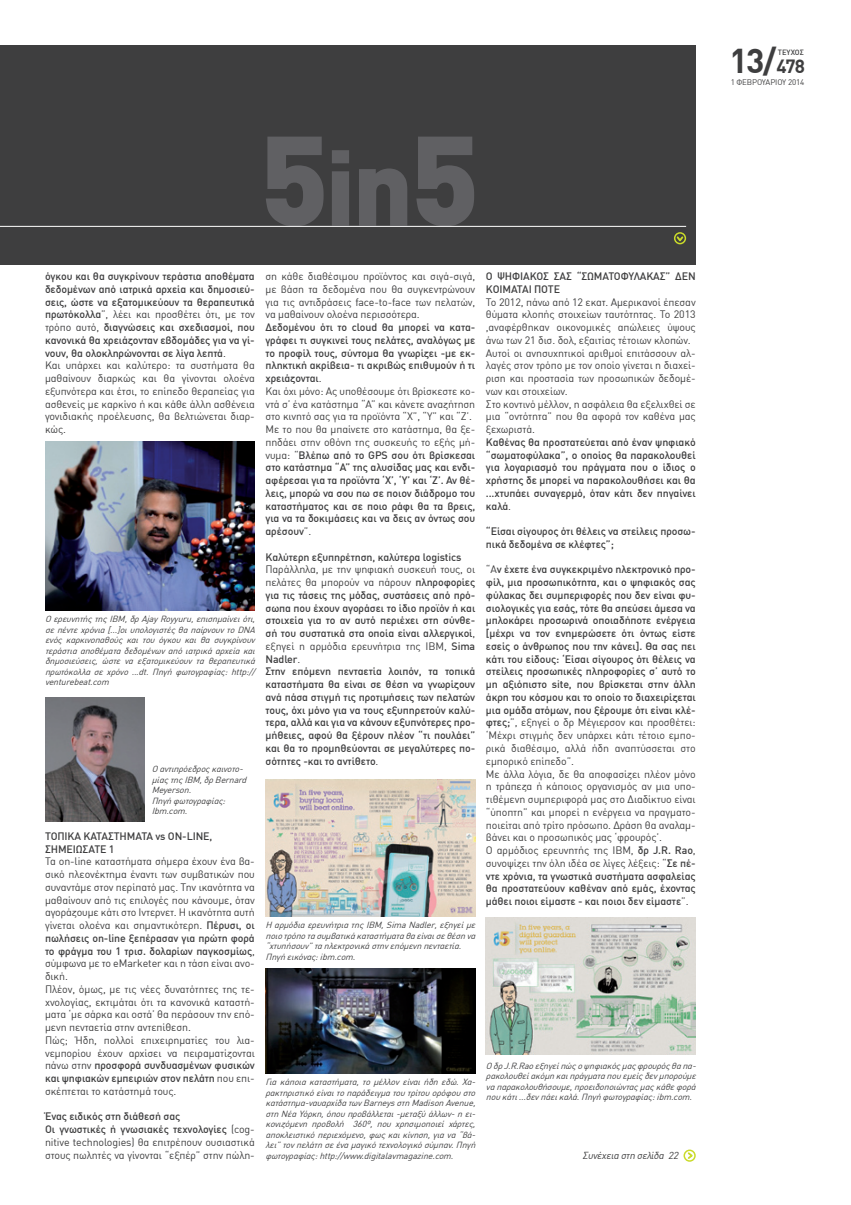
<style>
.page{position:relative;width:851px;height:1205px;background:#fff}
.page>*{position:absolute;margin:0;border:0;box-sizing:border-box;transform-origin:0 0}
.t1{font:900 125px "DIN Greek";color:#606063}
.t2{font:700 33.75px "DIN Greek";color:#3e3e3f}
.t3{font:500 10.62px/12.8px "DIN Greek";letter-spacing:-.01em;color:#3e3e3f}
.t4{font:10.62px/12.8px "DIN Greek";letter-spacing:-.01em;color:#3e3e3f}
.t5{font:italic 10px "DIN Greek";color:#3e3e3f}
.t6{font:italic 8.75px/10.5px "DIN Greek";color:#3e3e3f;text-align:justify}
.t7{font:8px "DIN Greek";letter-spacing:-.02em;color:#3e3e3f}
.t8{font:500 7.5px "DIN Greek";color:#3e3e3f}
.s1{font-size:105px}
.s2{font-weight:500}
.s3{font-weight:400}
.s4{font-size:18.75px}
</style>
<div class="page">
<div style="left:0;top:45px;width:695px;height:220px;background:#3e3e3f"></div>
<svg style="left:676px;top:235px;width:9px;height:8px"></svg>
<div style="left:673px;top:232px;width:13px;height:12px;border:2px solid #cadb2a;border-radius:50%"></div>
<img style="left:45px;top:442px;width:210px;height:168px">
<img style="left:45px;top:697px;width:100px;height:124px">
<img style="left:265px;top:779px;width:210px;height:137px">
<img style="left:265px;top:968px;width:210px;height:105px">
<img style="left:486px;top:918px;width:209px;height:136px">
<svg style="left:686px;top:1150px;width:8px;height:10px"></svg>
<div style="left:683px;top:1149px;width:12px;height:12px;border:2px solid #cadb2a;border-radius:50%"></div>
<hr style="left:0;top:226px;width:686px;height:1px;background:#fff">
<h1 class="t1" style="left:259px;top:105px;width:221px">5<span class="s1">in</span>5</h1>
<p class="t4" style="left:45px;top:270px;width:211px"><span class="s2">όγκου και θα συγκρίνουν τεράστια αποθέματα δεδομένων από ιατρικά αρχεία και δημοσιεύ&shy;σεις, ώστε να εξατομικεύουν τα θεραπευτικά πρωτόκολλα</span>”, λέει και προσθέτει ότι, με τον τρόπο αυτό, <span class="s2">διαγνώσεις και σχεδιασμοί, που κανονικά θα χρειάζονταν εβδομάδες για να γί&shy;νουν, θα ολοκληρώνονται σε λίγα λεπτά</span>.<br>Και υπάρχει και καλύτερο: τα συστήματα θα μαθαίνουν διαρκώς και θα γίνονται ολοένα εξυπνότερα και έτσι, το επίπεδο θεραπείας για ασθενείς με καρκίνο ή και κάθε άλλη ασθένεια γονιδιακής προέλευσης, θα βελτιώνεται διαρ&shy;κώς.</p>
<p class="t6" style="left:45px;top:614px;width:214px">Ο ερευνητήςτηςΙΒΜ,δρAjayRoyyuru,επισημαίνειότι, σεπέντεχρόνια[...]οιυπολογιστέςθαπαίρνουντοDNA ενός καρκινοπαθούς και του όγκου και θα συγκρίνουν τεράστια αποθέματα δεδομένων από ιατρικά αρχεία και δημοσιεύσεις, ώστε να εξατομικεύουν τα θεραπευτικά πρωτόκολλα σε χρόνο ...dt. Πηγή φωτογραφίας: http:// venturebeat.com</p>
<p class="t6" style="left:152px;top:764px;width:99px;text-align:left">Ο αντιπρόεδροςκαινοτο&shy;μίαςτηςIBM,δρBernard<br>Meyerson.<br>Πηγήφωτογραφίας:<br>Ibm.com.</p>
<p class="t3" style="left:45px;top:829px;width:169px">ΤΟΠΙΚΑ ΚΑΤΑΣΤΗΜΑΤΑ vs ON-LINE,<br>ΣΗΜΕΙΩΣΑΤΕ 1</p>
<p class="t4" style="left:45px;top:855px;width:211px">Τα on-line καταστήματα σήμερα έχουν ένα βα&shy;σικό πλεονέκτημα έναντι των συμβατικών που συναντάμε στον περίπατό μας. Την ικανότητα να μαθαίνουν από τις επιλογές που κάνουμε, όταν αγοράζουμε κάτι στο Ιντερνετ. Η ικανότητα αυτή γίνεται ολοένα και σημαντικότερη. <span class="s2">Πέρυσι, οι πωλήσεις on-line ξεπέρασαν για πρώτη φορά το φράγμα του 1 τρισ. δολαρίων παγκοσμίως</span>, σύμφωνα με το eMarketer και η τάση είναι ανο&shy;δική.<br>Πλέον, όμως, με τις νέες δυνατότητες της τε&shy;χνολογίας, εκτιμάται ότι τα κανονικά καταστή&shy;ματα ‘με σάρκα και οστά’ θα περάσουν την επό&shy;μενη πενταετία στην αντεπίθεση.<br>Πώς; Ήδη, πολλοί επιχειρηματίες του λια&shy;νεμπορίου έχουν αρχίσει να πειραματίζονται πάνω στην <span class="s2">προσφορά συνδυασμένων φυσικών και ψηφιακών εμπειριών στον πελάτη</span> που επι&shy;σκέπτεται το κατάστημά τους.</p>
<p class="t4" style="left:45px;top:1110px;width:211px"><span class="s2">Ένας ειδικός στη διάθεσή σας<br>Οι γνωστικές ή γνωσιακές τεχνολογίες</span> (cog&shy;nitive technologies) θα επιτρέπουν ουσιαστικά στους πωλητές να γίνονται “εξπέρ” στην πώλη-</p>
<p class="t4" style="left:265px;top:270px;width:211px;text-align:justify">ση κάθε διαθέσιμου προϊόντος και σιγά-σιγά, με βάση τα δεδομένα που θα συγκεντρώνουν για τις αντιδράσεις face-to-face των πελατών, να μαθαίνουν ολοένα περισσότερα.</p>
<p class="t3" style="left:265px;top:321px;width:211px">Δεδομένου ότι το cloud θα μπορεί να κατα&shy;γράφει τι συγκινεί τους πελάτες, αναλόγως με το προφίλ τους, σύντομα θα γνωρίζει -με εκ&shy;πληκτική ακρίβεια- τι ακριβώς επιθυμούν ή τι χρειάζονται<span class="s3">.<br>Και όχι μόνο: Ας υποθέσουμε ότι βρίσκεστε κο&shy;ντά σ’ ένα κατάστημα “Α” και κάνετε αναζήτηση στο κινητό σας για τα προϊόντα “Χ”, “Υ” και “Ζ’.<br>Mε το που θα μπαίνετε στο κατάστημα, θα ξε&shy;πηδάει στην οθόνη της συσκευής το εξής μή&shy;νυμα: “</span>Βλέπω από το GPS σου ότι βρίσκεσαι στο κατάστημα “Α” της αλυσίδας μας και ενδι&shy;αφέρεσαι για τα προϊόντα ‘Χ’, ‘Υ’ και ‘Ζ’. Αν θέ&shy;λεις, μπορώ να σου πω σε ποιον διάδρομο του καταστήματος και σε ποιο ράφι θα τα βρεις, για να τα δοκιμάσεις και να δεις αν όντως σου αρέσουν<span class="s3">”.</span></p>
<p class="t3" style="left:265px;top:550px;width:197px">Καλύτερη εξυπηρέτηση, καλύτερα logistics</p>
<p class="t3" style="left:265px;top:563px;width:211px"><span class="s3">Παράλληλα, με την ψηφιακή συσκευή τους, οι πελάτες θα μπορούν να πάρουν</span> πληροφορίες για τις τάσεις της μόδας, συστάσεις από πρό&shy;σωπα που έχουν αγοράσει το ίδιο προϊόν ή και στοιχεία για το αν αυτό περιέχει στη σύνθε&shy;σή του συστατικά στα οποία είναι αλλεργικοί<span class="s3">, εξηγεί η αρμόδια ερευνήτρια της IBM,</span> Sima Nadler<span class="s3">.<br></span>Στην επόμενη πενταετία λοιπόν, τα τοπικά καταστήματα θα είναι σε θέση να γνωρίζουν ανά πάσα στιγμή τις προτιμήσεις των πελατών τους, όχι μόνο για να τους εξυπηρετούν καλύ&shy;τερα, αλλά και για να κάνουν εξυπνότερες προ&shy;μήθειες, αφού θα ξέρουν πλέον “τι πουλάει” και θα το προμηθεύονται σε μεγαλύτερες πο&shy;σότητες -και το αντίθετο<span class="s3">.</span></p>
<p class="t6" style="left:265px;top:920px;width:214px;text-align:left">Η αρμόδιαερευνήτριατηςIBM,SimaNadler,εξηγείμε ποιοτρόποτασυμβατικάκαταστήματαθαείναισεθέσηνα “χτυπήσουν”ταηλεκτρονικάστηνεπόμενηπενταετία.<br>Πηγήεικόνας:ibm.com.</p>
<p class="t6" style="left:265px;top:1076px;width:214px">Για κάποια καταστήματα, το μέλλον είναι ήδη εδώ. Χα&shy;ρακτηριστικόείναιτοπαράδειγματουτρίτουορόφουστο κατάστημα-ναυαρχίδατωνBarneysστηMadisonAvenue, στηΝέαΥόρκη,όπουπροβάλλεται-μεταξύάλλων-ηει&shy;κονιζόμενη προβολή 360º, που χρησιμοποιεί χάρτες, αποκλειστικόπεριεχόμενο,φωςκαικίνηση,γιανα“βά&shy;λει”τονπελάτησεέναμαγικότεχνολογικόσύμπαν.Πηγή φωτογραφίας:http://www.digitalavmagazine.com.</p>
<p class="t3" style="left:486px;top:270px;width:211px">Ο ΨΗΦΙΑΚΟΣ ΣΑΣ “ΣΩΜΑΤΟΦΥΛΑΚΑΣ” ΔΕΝ<br>ΚΟΙΜΑΤΑΙ ΠΟΤΕ</p>
<p class="t4" style="left:486px;top:295px;width:211px">Το 2012, πάνω από 12 εκατ. Αμερικανοί έπεσαν θύματα κλοπής στοιχείων ταυτότητας. Το 2013 ,αναφέρθηκαν οικονομικές απώλειες ύψους άνω των 21 δισ. δολ, εξαιτίας τέτοιων κλοπών.<br>Αυτοί οι ανησυχητικοί αριθμοί επιτάσσουν αλ&shy;λαγές στον τρόπο με τον οποίο γίνεται η διαχεί&shy;ριση και προστασία των προσωπικών δεδομέ&shy;νων και στοιχείων.<br>Στο κοντινό μέλλον, η ασφάλεια θα εξελιχθεί σε μια “οντότητα” που θα αφορά τον καθένα μας ξεχωριστά.</p>
<p class="t3" style="left:486px;top:436px;width:211px;text-align:justify">Καθένας θα προστατεύεται από έναν ψηφιακό “σωματοφύλακα”, ο οποίος θα παρακολουθεί για λογαριασμό του πράγματα που ο ίδιος ο χρήστης δε μπορεί να παρακολουθήσει και θα ...χτυπάει συναγερμό, όταν κάτι δεν πηγαίνει καλά<span class="s3">.</span></p>
<p class="t3" style="left:486px;top:525px;width:211px">“Είσαι σίγουρος ότι θέλεις να στείλεις προσω&shy;πικά δεδομένα σε κλέφτες”;</p>
<p class="t3" style="left:486px;top:563px;width:211px"><span class="s3">“Α</span>ν έχετε ένα συγκεκριμένο ηλεκτρονικό προ&shy;φίλ, μια προσωπικότητα, και ο ψηφιακός σας φύλακας δει συμπεριφορές που δεν είναι φυ&shy;σιολογικές για εσάς, τότε θα σπεύσει άμεσα να μπλοκάρει προσωρινά οποιαδήποτε ενέργεια [μέχρι να τον ενημερώσετε ότι όντως είστε εσείς ο άνθρωπος που την κάνει]. Θα σας πει κάτι του είδους: ‘Είσαι σίγουρος ότι θέλεις να στείλεις προσωπικές πληροφορίες σ’ αυτό το μη αξιόπιστο site, που βρίσκεται στην άλλη άκρη του κόσμου και το οποίο το διαχειρίζεται μια ομάδα ατόμων, που ξέρουμε ότι είναι κλέ&shy;φτες;<span class="s3">”, εξηγεί ο δρ Μέγιερσον και προσθέτει: ‘Μέχρι στιγμής δεν υπάρχει κάτι τέτοιο εμπο&shy;ρικά διαθέσιμο, αλλά ήδη αναπτύσσεται στο εμπορικό επίπεδο”.<br>Με άλλα λόγια, δε θα αποφασίζει πλέον μόνο η τράπεζα ή κάποιος οργανισμός αν μια υπο&shy;τιθέμενη συμπεριφορά μας στο Διαδίκτυο είναι “ύποπτη” και μπορεί η ενέργεια να πραγματο&shy;ποιείται από τρίτο πρόσωπο. Δράση θα αναλαμ&shy;βάνει και ο προσωπικός μας ‘φρουρός’.<br>Ο αρμόδιος ερευνητής της IBM,</span> δρ J.R. Rao<span class="s3">, συνοψίζει την όλη ιδέα σε λίγες λέξεις: “</span>Σε πέ&shy;ντε χρόνια, τα γνωστικά συστήματα ασφαλείας θα προστατεύουν καθέναν από εμάς, έχοντας μάθει ποιοι είμαστε - και ποιοι δεν είμαστε<span class="s3">”.</span></p>
<p class="t6" style="left:486px;top:1060px;width:214px">O δρJ.R.Raoεξηγείπώςοψηφιακόςμαςφρουρόςθαπα&shy;ρακολουθείακόμηκαιπράγματαπουεμείςδενμπορούμε ναπαρακολουθήσουμε,προειδοποιώνταςμαςκάθεφορά πουκάτι...δενπάεικαλά.Πηγήφωτογραφίας:ibm.com.</p>
<p class="t5" style="left:582px;top:1149px;width:99px">Συνέχεια στη σελίδα 22</p>
<h2 class="t2" style="left:729px;top:41px;width:77px">13/<span class="s4">478</span></h2>
<p class="t8" style="left:777px;top:48px;width:27px">ΤΕΥΧΟΣ</p>
<p class="t7" style="left:730px;top:78px;width:75px">1 ΦEBPOYAPIOY 2014</p>
</div>
